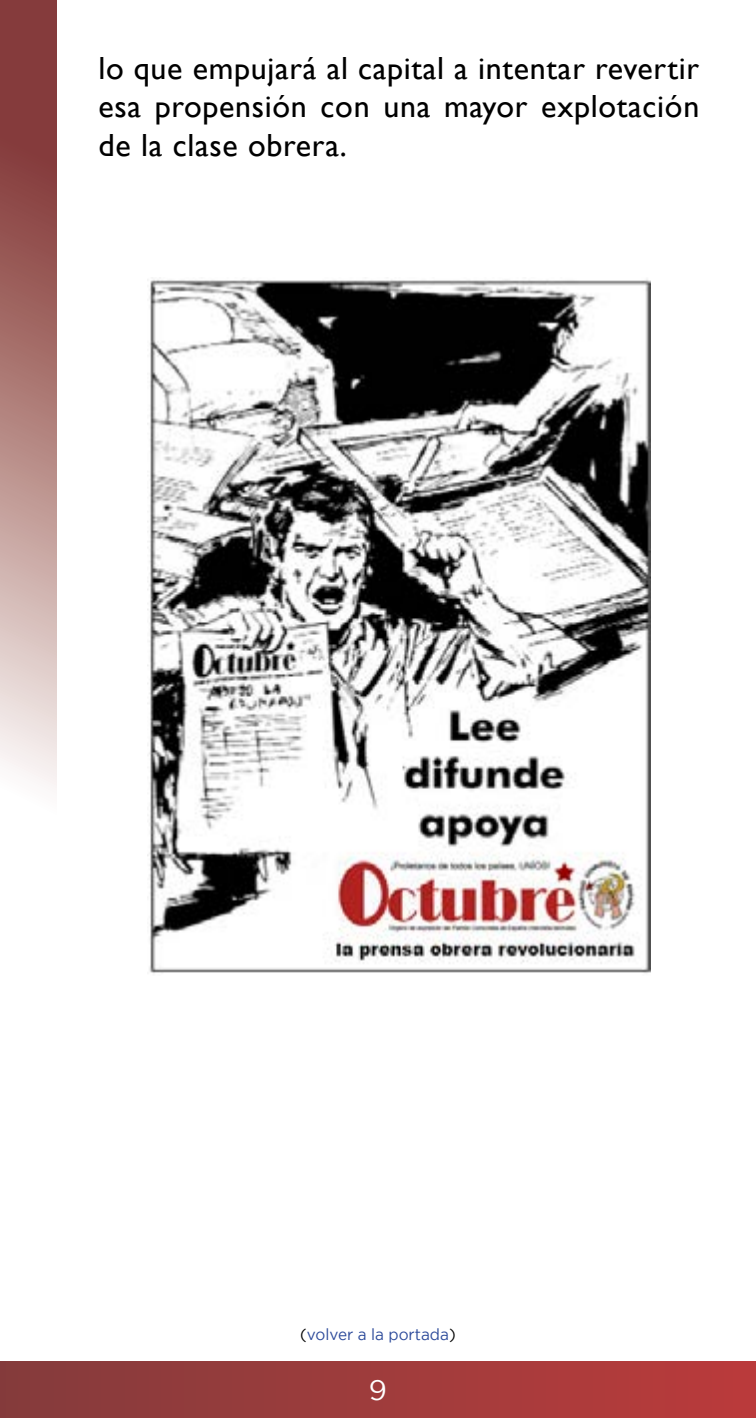
<style>
.page{position:relative;width:756px;height:1418px;background:#fff}
.page>*{position:absolute;margin:0;border:0;box-sizing:border-box;transform-origin:0 0}
.t1{font:32px/38.4px "Gill Sans";letter-spacing:.02em;color:#000;text-align:justify}
.t2{font:28px "Gotham";color:#fff}
.t3{font:16px "Gotham";color:#2c4a9a;scale:.96 1}
.s1{color:#000}
</style>
<div class="page">
<div style="left:0;top:1361px;width:756px;height:57px;background:linear-gradient(to right,#843c3c,#bb3b3b)"></div>
<svg style="left:0;top:0;width:57px;height:786px;background:#b18280"></svg>
<img style="left:147px;top:279px;width:503px;height:694px">
<p class="t1" style="left:98px;top:49px;width:603px">lo que empujará al capital a intentar revertir esa propensión con una mayor explotación de la clase obrera.</p>
<p class="t3" style="left:300px;top:1326px;width:163px"><span class="s1">(</span>volver a la portada<span class="s1">)</span></p>
<p class="t2" style="left:369px;top:1374px;width:20px">9</p>
</div>
